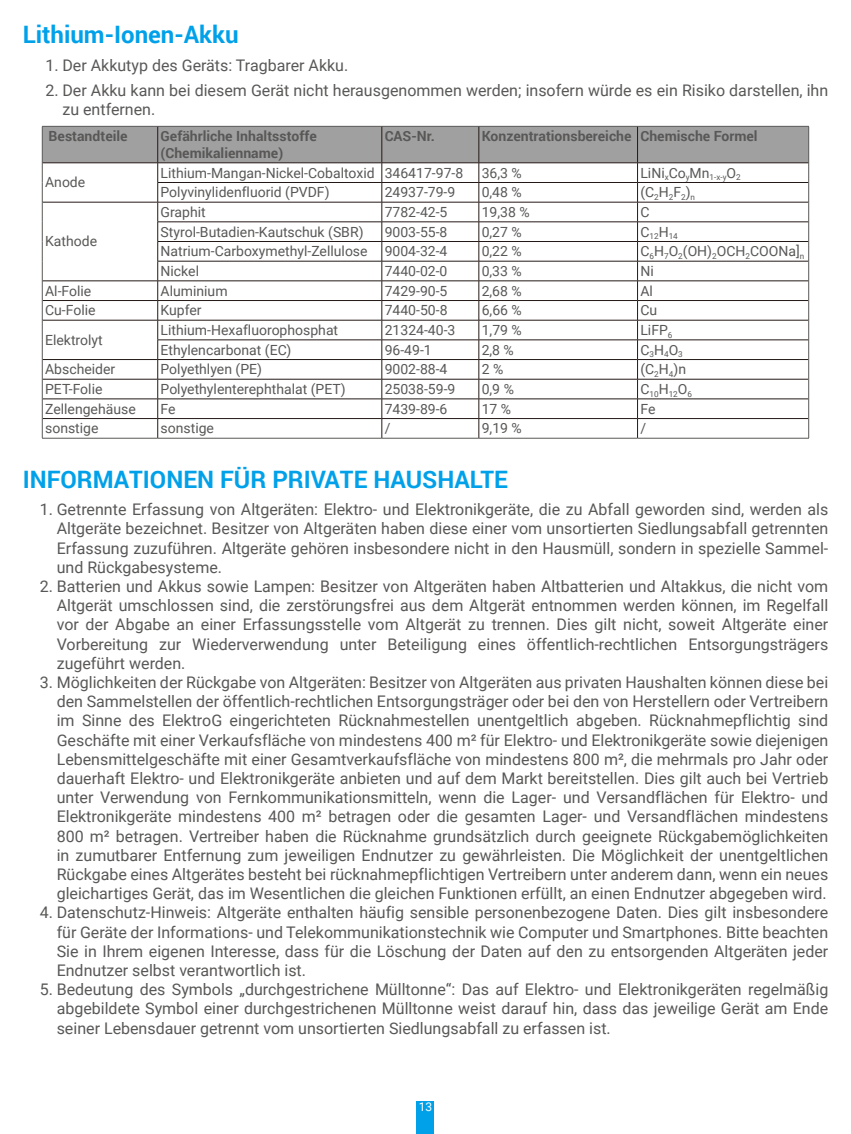
<style>
.page{position:relative;width:851px;height:1134px;background:#fff}
.page>*{position:absolute;margin:0;border:0;box-sizing:border-box;transform-origin:0 0}
.t1{font:700 24px "Roboto";color:#00a1e9}
.t2{font:16px/19.2px "Roboto";color:#595857;text-align:justify}
.t3{font:14px "Roboto";color:#595857}
.t4{font:700 14px/16.8px "Roboto";color:#595857}
.t5{font:12px "Roboto";color:#fff}
.t6{font:8.2px "Roboto";color:#595857}
</style>
<div class="page">
<div style="left:417px;top:1101px;width:17px;height:33px;background:#00a1e9"></div>
<svg style="left:42px;top:126px;width:767px;height:312px"></svg>
<hr style="left:42px;top:438px;width:116px;height:1px;background:#595857">
<hr style="left:158px;top:438px;width:224px;height:1px;background:#595857">
<hr style="left:382px;top:438px;width:97px;height:1px;background:#595857">
<hr style="left:479px;top:438px;width:158px;height:1px;background:#595857">
<hr style="left:637px;top:438px;width:171px;height:1px;background:#595857">
<h1 class="t1" style="left:23px;top:18px;width:217px">Lithium-Ionen-Akku</h1>
<p class="t2" style="left:45px;top:55px;width:304px">1. Der Akkutyp des Geräts: Tragbarer Akku.</p>
<p class="t2" style="left:62px;top:80px;width:767px;text-indent:-17px">2. Der Akku kann bei diesem Gerät nicht herausgenommen werden; insofern würde es ein Risiko darstellen, ihn zu entfernen.</p>
<p class="t4" style="left:49px;top:127px;width:80px">Bestandteile</p>
<p class="t4" style="left:160px;top:127px;width:158px">Gefährliche Inhaltsstoffe (Chemikalienname)</p>
<p class="t4" style="left:384px;top:127px;width:50px">CAS-Nr.</p>
<p class="t4" style="left:481px;top:127px;width:277px">Konzentrationsbereiche Chemische Formel</p>
<p class="t3" style="left:45px;top:173px;width:42px">Anode</p>
<p class="t3" style="left:160px;top:163px;width:304px">Lithium-Mangan-Nickel-Cobaltoxid 346417-97-8</p>
<p class="t3" style="left:481px;top:163px;width:42px">36,3 %</p>
<p class="t3" style="left:640px;top:163px;width:102px">LiNi<sub>x</sub>Co<sub>y</sub>Mn<sub>1-x-y</sub>O<sub>2</sub></p>
<p class="t3" style="left:160px;top:183px;width:170px">Polyvinylidenfluorid (PVDF)</p>
<p class="t3" style="left:384px;top:183px;width:72px">24937-79-9</p>
<p class="t3" style="left:481px;top:183px;width:42px">0,48 %</p>
<p class="t3" style="left:640px;top:183px;width:56px">(C<sub>2</sub>H<sub>2</sub>F<sub>2</sub>)<sub>n</sub></p>
<p class="t3" style="left:45px;top:232px;width:53px">Kathode</p>
<p class="t3" style="left:160px;top:202px;width:47px">Graphit</p>
<p class="t3" style="left:384px;top:202px;width:64px">7782-42-5</p>
<p class="t3" style="left:481px;top:202px;width:49px">19,38 %</p>
<p class="t3" style="left:640px;top:202px;width:11px">C</p>
<p class="t3" style="left:160px;top:222px;width:204px">Styrol-Butadien-Kautschuk (SBR)</p>
<p class="t3" style="left:384px;top:222px;width:64px">9003-55-8</p>
<p class="t3" style="left:481px;top:222px;width:42px">0,27 %</p>
<p class="t6" style="left:640px;top:231px;width:39px"><sup>C</sup>12<sup>H</sup>14</p>
<p class="t3" style="left:160px;top:242px;width:288px">Natrium-Carboxymethyl-Zellulose 9004-32-4</p>
<p class="t3" style="left:481px;top:242px;width:42px">0,22 %</p>
<p class="t3" style="left:640px;top:242px;width:165px">C<sub>6</sub>H<sub>7</sub>O<sub>2</sub>(OH)<sub>2</sub>OCH<sub>2</sub>COONa]<sub>n</sub></p>
<p class="t3" style="left:160px;top:261px;width:40px">Nickel</p>
<p class="t3" style="left:384px;top:261px;width:64px">7440-02-0</p>
<p class="t3" style="left:481px;top:261px;width:42px">0,33 %</p>
<p class="t3" style="left:640px;top:261px;width:15px">Ni</p>
<p class="t3" style="left:45px;top:281px;width:48px">Al-Folie</p>
<p class="t3" style="left:160px;top:281px;width:69px">Aluminium</p>
<p class="t3" style="left:384px;top:281px;width:64px">7429-90-5</p>
<p class="t3" style="left:481px;top:281px;width:42px">2,68 %</p>
<p class="t3" style="left:640px;top:281px;width:14px">Al</p>
<p class="t3" style="left:45px;top:301px;width:52px">Cu-Folie</p>
<p class="t3" style="left:160px;top:301px;width:43px">Kupfer</p>
<p class="t3" style="left:384px;top:301px;width:64px">7440-50-8</p>
<p class="t3" style="left:481px;top:301px;width:42px">6,66 %</p>
<p class="t3" style="left:640px;top:301px;width:18px">Cu</p>
<p class="t3" style="left:45px;top:330px;width:59px">Elektrolyt</p>
<p class="t3" style="left:161px;top:320px;width:179px">Lithium-Hexafluorophosphat</p>
<p class="t3" style="left:384px;top:320px;width:72px">21324-40-3</p>
<p class="t3" style="left:481px;top:320px;width:42px">1,79 %</p>
<p class="t3" style="left:640px;top:320px;width:34px">LiFP<sub>6</sub></p>
<p class="t3" style="left:160px;top:340px;width:132px">Ethylencarbonat (EC)</p>
<p class="t3" style="left:384px;top:340px;width:49px">96-49-1</p>
<p class="t3" style="left:481px;top:340px;width:34px">2,8 %</p>
<p class="t3" style="left:640px;top:340px;width:44px">C<sub>3</sub>H<sub>4</sub>O<sub>3</sub></p>
<p class="t3" style="left:45px;top:360px;width:72px">Abscheider</p>
<p class="t3" style="left:160px;top:360px;width:103px">Polyethlyen (PE)</p>
<p class="t3" style="left:384px;top:360px;width:64px">9002-88-4</p>
<p class="t3" style="left:481px;top:360px;width:23px">2 %</p>
<p class="t3" style="left:640px;top:360px;width:47px">(C<sub>2</sub>H<sub>4</sub>)n</p>
<p class="t3" style="left:45px;top:379px;width:59px">PET-Folie</p>
<p class="t3" style="left:160px;top:379px;width:186px">Polyethylenterephthalat (PET)</p>
<p class="t3" style="left:384px;top:379px;width:72px">25038-59-9</p>
<p class="t3" style="left:481px;top:379px;width:34px">0,9 %</p>
<p class="t6" style="left:640px;top:388px;width:53px"><sup>C</sup>10<sup>H</sup>12<sup>O</sup>6</p>
<p class="t3" style="left:45px;top:399px;width:92px">Zellengehäuse</p>
<p class="t3" style="left:160px;top:399px;width:17px">Fe</p>
<p class="t3" style="left:384px;top:399px;width:64px">7439-89-6</p>
<p class="t3" style="left:481px;top:399px;width:31px">17 %</p>
<p class="t3" style="left:640px;top:399px;width:17px">Fe</p>
<p class="t3" style="left:45px;top:419px;width:55px">sonstige</p>
<p class="t3" style="left:160px;top:419px;width:55px">sonstige</p>
<p class="t3" style="left:384px;top:419px;width:7px">/</p>
<p class="t3" style="left:481px;top:419px;width:42px">9,19 %</p>
<p class="t3" style="left:640px;top:419px;width:7px">/</p>
<h1 class="t1" style="left:23px;top:462px;width:486px">INFORMATIONEN FÜR PRIVATE HAUSHALTE</h1>
<p class="t2" style="left:57px;top:499px;width:773px;text-indent:-17px">1. Getrennte Erfassung von Altgeräten: Elektro- und Elektronikgeräte, die zu Abfall geworden sind, werden als Altgeräte bezeichnet. Besitzer von Altgeräten haben diese einer vom unsortierten Siedlungsabfall getrennten Erfassung zuzuführen. Altgeräte gehören insbesondere nicht in den Hausmüll, sondern in spezielle Sammel&shy;und Rückgabesysteme.</p>
<p class="t2" style="left:57px;top:576px;width:773px;text-indent:-17px">2. Batterien und Akkus sowie Lampen: Besitzer von Altgeräten haben Altbatterien und Altakkus, die nicht vom Altgerät umschlossen sind, die zerstörungsfrei aus dem Altgerät entnommen werden können, im Regelfall vor der Abgabe an einer Erfassungsstelle vom Altgerät zu trennen. Dies gilt nicht, soweit Altgeräte einer Vorbereitung zur Wiederverwendung unter Beteiligung eines öffentlich-rechtlichen Entsorgungsträgers zugeführt werden.</p>
<p class="t2" style="left:57px;top:672px;width:773px;text-indent:-17px">3. Möglichkeiten der Rückgabe von Altgeräten: Besitzer von Altgeräten aus privaten Haushalten können diese bei den Sammelstellen der öffentlich-rechtlichen Entsorgungsträger oder bei den von Herstellern oder Vertreibern im Sinne des ElektroG eingerichteten Rücknahmestellen unentgeltlich abgeben. Rücknahmepflichtig sind Geschäfte mit einer Verkaufsfläche von mindestens 400 m² für Elektro- und Elektronikgeräte sowie diejenigen Lebensmittelgeschäfte mit einer Gesamtverkaufsfläche von mindestens 800 m², die mehrmals pro Jahr oder dauerhaft Elektro- und Elektronikgeräte anbieten und auf dem Markt bereitstellen. Dies gilt auch bei Vertrieb unter Verwendung von Fernkommunikationsmitteln, wenn die Lager- und Versandflächen für Elektro- und Elektronikgeräte mindestens 400 m² betragen oder die gesamten Lager- und Versandflächen mindestens 800 m² betragen. Vertreiber haben die Rücknahme grundsätzlich durch geeignete Rückgabemöglichkeiten in zumutbarer Entfernung zum jeweiligen Endnutzer zu gewährleisten. Die Möglichkeit der unentgeltlichen Rückgabe eines Altgerätes besteht bei rücknahmepflichtigen Vertreibern unter anderem dann, wenn ein neues gleichartiges Gerät, das im Wesentlichen die gleichen Funktionen erfüllt, an einen Endnutzer abgegeben wird.</p>
<p class="t2" style="left:57px;top:902px;width:773px;text-indent:-17px">4. Datenschutz-Hinweis: Altgeräte enthalten häufig sensible personenbezogene Daten. Dies gilt insbesondere für Geräte der Informations- und Telekommunikationstechnik wie Computer und Smartphones. Bitte beachten Sie in Ihrem eigenen Interesse, dass für die Löschung der Daten auf den zu entsorgenden Altgeräten jeder Endnutzer selbst verantwortlich ist.</p>
<p class="t2" style="left:57px;top:979px;width:773px;text-indent:-17px">5. Bedeutung des Symbols „durchgestrichene Mülltonne“: Das auf Elektro- und Elektronikgeräten regelmäßig abgebildete Symbol einer durchgestrichenen Mülltonne weist darauf hin, dass das jeweilige Gerät am Ende seiner Lebensdauer getrennt vom unsortierten Siedlungsabfall zu erfassen ist.</p>
<p class="t5" style="left:418px;top:1099px;width:15px">13</p>
</div>
